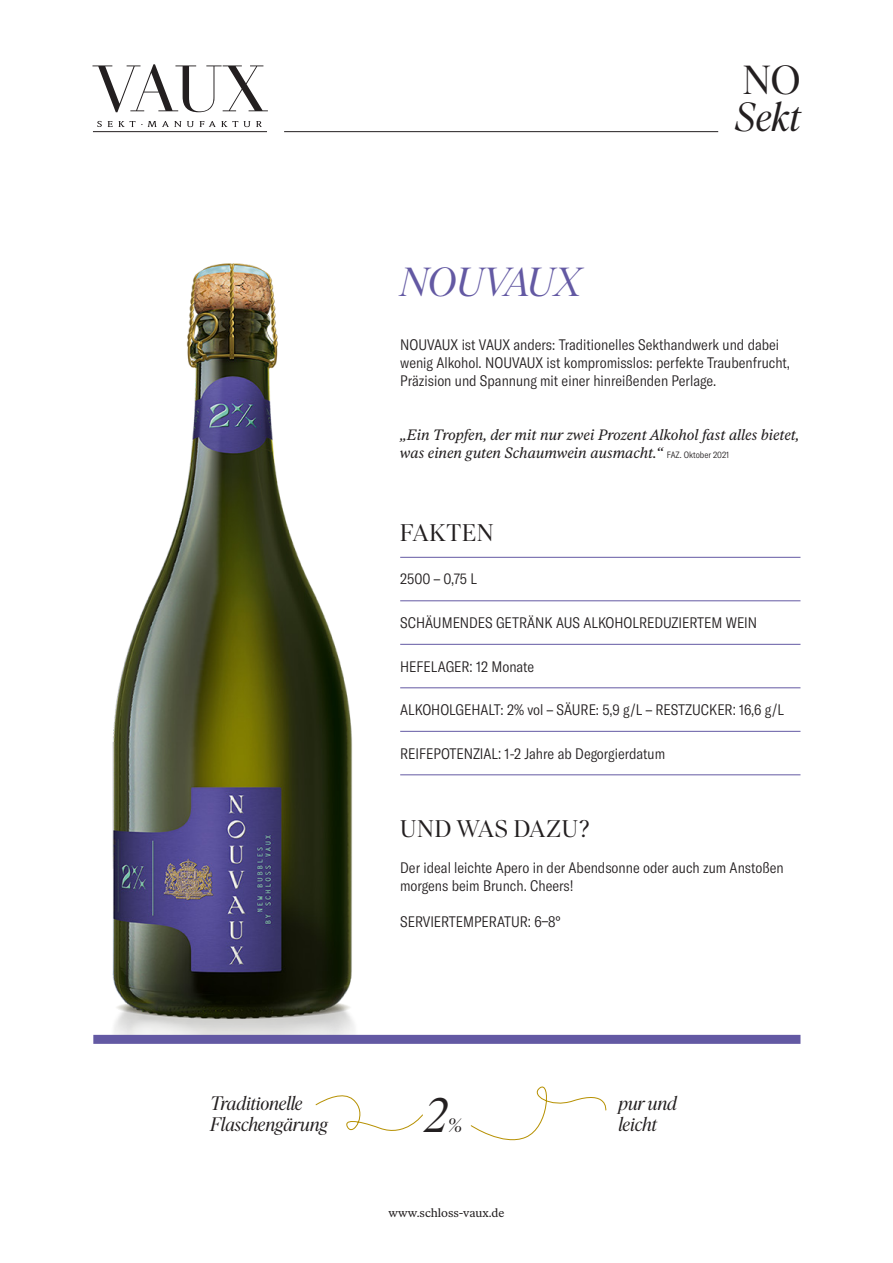
<style>
.page{position:relative;width:893px;height:1263px;background:#fff}
.page>*{position:absolute;margin:0;border:0;box-sizing:border-box;transform-origin:0 0}
.t1{font:italic 48.3px "Ivar Display";color:#231f20}
.t2{font:italic 40.5px "Ivar Display";letter-spacing:-.01em;color:#6359a3}
.t3{font:italic 40.5px "Ivar Display";color:#231f20}
.t4{font:40.5px "Ivar Display";color:#231f20}
.t5{font:24px "Ivar Display";letter-spacing:.04em;color:#231f20}
.t6{font:italic 19.5px "Ivar Display";letter-spacing:-.01em;color:#231f20}
.t7{font:italic 19.35px "Ivar Display";color:#231f20}
.t8{font:300 condensed 15px/18px "GT America";color:#231f20}
.t9{font:italic 15px/18px "Ivar Text";letter-spacing:-.005em;color:#231f20}
.t10{font:12px "Ivar Text";color:#231f20}
.s1{font-family:"GT America";font-weight:300;font-style:normal;font-stretch:condensed;font-size:9px}
</style>
<div class="page">
<svg style="left:92px;top:64px;width:176px;height:48px"></svg>
<svg style="left:97px;top:121px;width:5px;height:6px"></svg>
<svg style="left:108px;top:121px;width:142px;height:6px"></svg>
<svg style="left:256px;top:121px;width:6px;height:6px"></svg>
<hr style="left:93px;top:131px;width:174px;height:1px;background:#231f20">
<hr style="left:284px;top:131px;width:434px;height:1px;background:#231f20">
<div style="left:93px;top:1035px;width:707px;height:9px;background:#6359a3"></div>
<svg style="left:470px;top:1086px;width:137px;height:55px"></svg>
<svg style="left:315px;top:1095px;width:108px;height:36px"></svg>
<hr style="left:400px;top:557px;width:400px;height:1px;background:#6359a3">
<hr style="left:400px;top:600px;width:400px;height:1px;background:#6359a3">
<hr style="left:400px;top:644px;width:400px;height:1px;background:#6359a3">
<hr style="left:400px;top:687px;width:400px;height:1px;background:#6359a3">
<hr style="left:400px;top:731px;width:400px;height:1px;background:#6359a3">
<hr style="left:400px;top:774px;width:400px;height:1px;background:#6359a3">
<img style="left:93px;top:263px;width:298px;height:772px">
<p class="t2" style="left:400px;top:260px;width:184px">NOUVAUX</p>
<p class="t4" style="left:743px;top:58px;width:59px">NO</p>
<p class="t3" style="left:734px;top:95px;width:68px">Sekt</p>
<p class="t8" style="left:400px;top:336px;width:391px">NOUVAUX ist VAUX anders: Traditionelles Sekthandwerk und dabei wenig Alkohol. NOUVAUX ist kompromisslos: perfekte Traubenfrucht,<br>Präzision und Spannung mit einer hinreißenden Perlage.</p>
<p class="t9" style="left:400px;top:426px;width:401px">„Ein Tropfen, der mit nur zwei Prozent Alkohol fast alles bietet, was einen guten Schaumwein ausmacht.“ <span class="s1">FAZ. Oktober 2021</span></p>
<p class="t5" style="left:400px;top:520px;width:95px">FAKTEN</p>
<p class="t8" style="left:400px;top:570px;width:78px">2500 – 0,75 L</p>
<p class="t8" style="left:400px;top:614px;width:358px">SCHÄUMENDES GETRÄNK AUS ALKOHOLREDUZIERTEM WEIN</p>
<p class="t8" style="left:400px;top:657px;width:136px">HEFELAGER: 12 Monate</p>
<p class="t8" style="left:400px;top:701px;width:385px">ALKOHOLGEHALT: 2% vol – SÄURE: 5,9 g/L – RESTZUCKER: 16,6 g/L</p>
<p class="t8" style="left:400px;top:744px;width:266px">REIFEPOTENZIAL: 1-2 Jahre ab Degorgierdatum</p>
<p class="t5" style="left:400px;top:816px;width:191px">UND WAS DAZU?</p>
<p class="t8" style="left:400px;top:859px;width:385px">Der ideal leichte Apero in der Abendsonne oder auch zum Anstoßen morgens beim Brunch. Cheers!</p>
<p class="t8" style="left:400px;top:913px;width:162px">SERVIERTEMPERATUR: 6–8°</p>
<p class="t6" style="left:210px;top:1092px;width:94px">Traditionelle</p>
<p class="t6" style="left:210px;top:1114px;width:119px">Flaschengärung</p>
<p class="t6" style="left:618px;top:1092px;width:60px">pur und</p>
<p class="t1" style="left:426px;top:1088px;width:23px">2</p>
<p class="t7" style="left:447px;top:1114px;width:17px">%</p>
<p class="t6" style="left:618px;top:1114px;width:40px">leicht</p>
<p class="t10" style="left:389px;top:1206px;width:117px">www.schloss-vaux.de</p>
</div>
